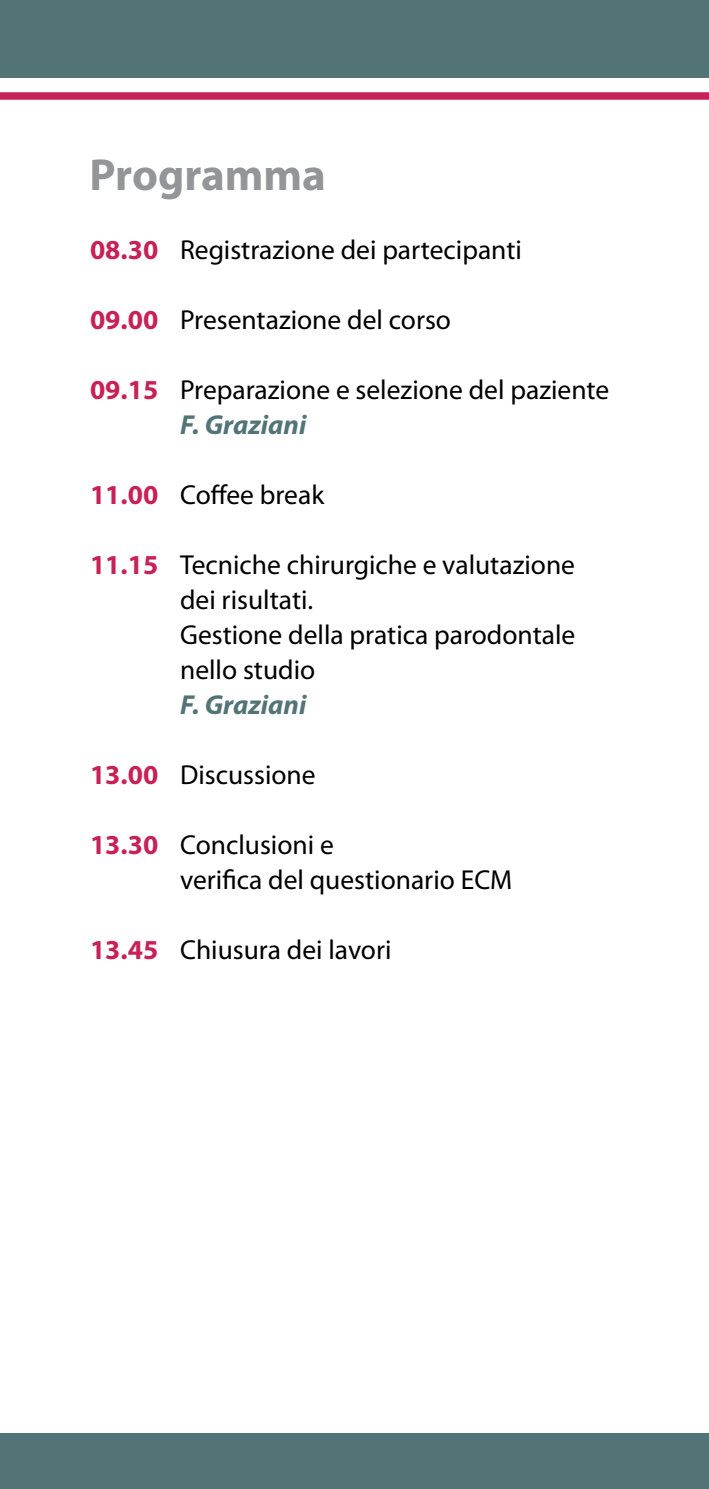
<style>
.page{position:relative;width:709px;height:1489px;background:#fff}
.page>*{position:absolute;margin:0;border:0;box-sizing:border-box;transform-origin:0 0}
.t1{font:700 45px "Myriad Pro";color:#939598}
.t2{font:27.5px "Myriad Pro";color:#000}
.t3{font:italic 700 27.5px "Myriad Pro";color:#527476}
.s1{font-weight:700;color:#c72156}
</style>
<div class="page">
<div style="left:0;top:1433px;width:709px;height:55px;background:#527476"></div>
<div style="left:0;top:0;width:709px;height:77px;background:#527476"></div>
<div style="left:0;top:92px;width:709px;height:8px;background:#c72156"></div>
<p class="t1" style="left:89px;top:145px;width:238px">Programma</p>
<p class="t2" style="left:90px;top:233px;width:433px"><span class="s1">08.30</span> Registrazione dei partecipanti</p>
<p class="t2" style="left:90px;top:303px;width:362px"><span class="s1">09.00</span> Presentazione del corso</p>
<p class="t2" style="left:90px;top:373px;width:520px"><span class="s1">09.15</span> Preparazione e selezione del paziente</p>
<p class="t3" style="left:180px;top:407px;width:128px">F. Graziani</p>
<p class="t2" style="left:90px;top:478px;width:236px"><span class="s1">11.00</span> Coffee break</p>
<p class="t2" style="left:90px;top:548px;width:486px"><span class="s1">11.15</span> Tecniche chirurgiche e valutazione</p>
<p class="t2" style="left:180px;top:583px;width:135px">dei risultati.</p>
<p class="t2" style="left:180px;top:618px;width:397px">Gestione della pratica parodontale</p>
<p class="t2" style="left:180px;top:653px;width:137px">nello studio</p>
<p class="t3" style="left:180px;top:687px;width:128px">F. Graziani</p>
<p class="t2" style="left:90px;top:758px;width:227px"><span class="s1">13.00</span> Discussione</p>
<p class="t2" style="left:90px;top:828px;width:245px"><span class="s1">13.30</span> Conclusioni e</p>
<p class="t2" style="left:180px;top:863px;width:334px">verifica del questionario ECM</p>
<p class="t2" style="left:90px;top:933px;width:303px"><span class="s1">13.45</span> Chiusura dei lavori</p>
</div>
